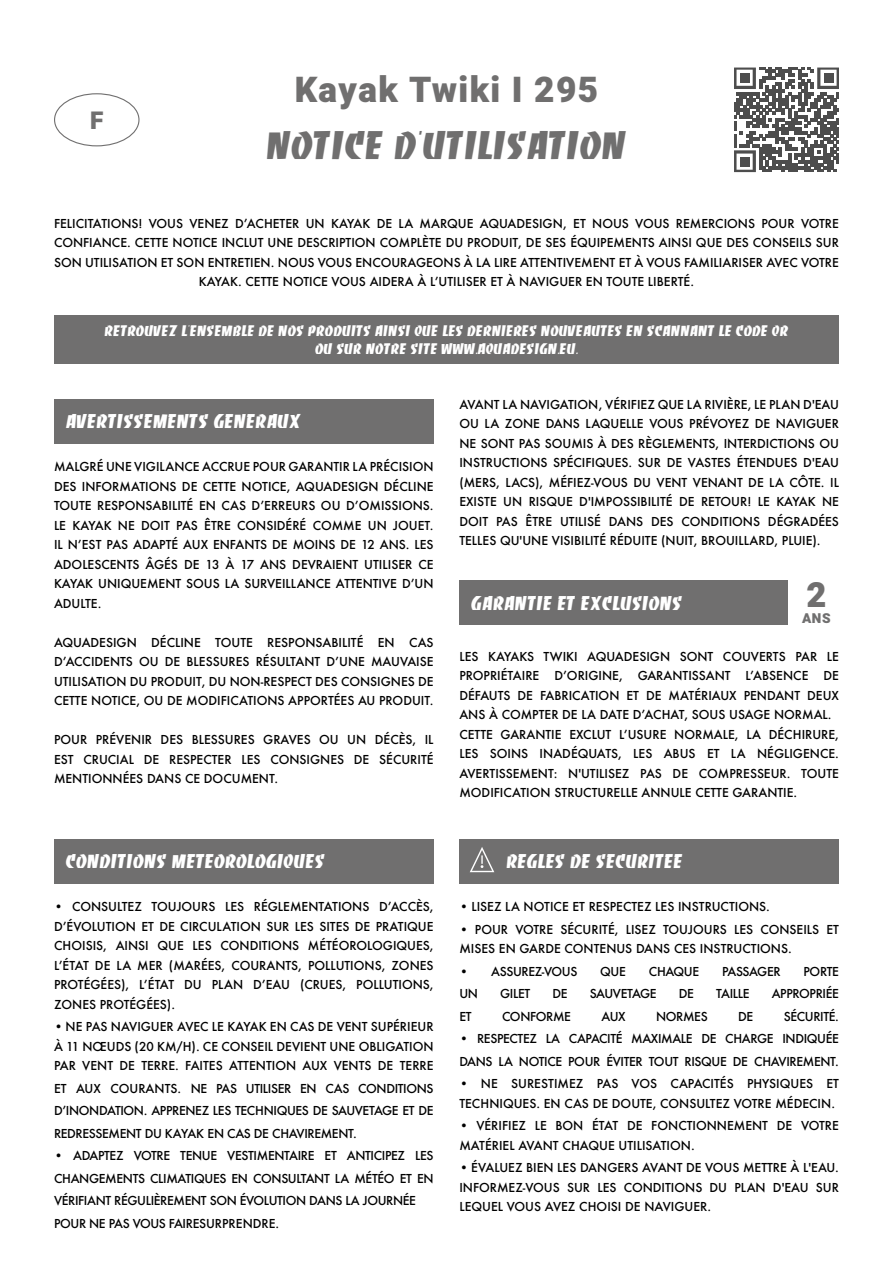
<style>
.page{position:relative;width:893px;height:1263px;background:#fff}
.page>*{position:absolute;margin:0;border:0;box-sizing:border-box;transform-origin:0 0}
.t1{font:52.5px "Mango Iconography Web 20 x 20 L";color:#fff}
.t2{font:35.1px "Banco";letter-spacing:.04em;color:#706f6f}
.t3{font:900 35.1px "Heebo";letter-spacing:.04em;color:#706f6f}
.t4{font:900 34.35px "Heebo";color:#706f6f}
.t5{font:900 24.3px "Heebo";color:#706f6f}
.t6{font:17.55px "Banco";letter-spacing:.04em;color:#fff}
.t7{font:900 13.65px "Heebo";color:#706f6f}
.t8{font:13.5px/18px "Banco";letter-spacing:.04em;color:#fff;text-align:center}
.t9{font:500 12px/19.5px "Futura";color:#000;text-align:justify}
.t10{font:500 12px/22.5px "Futura";letter-spacing:-.03em;color:#000}
.t11{font:500 12px "Futura";letter-spacing:-.035em;color:#000}
</style>
<div class="page">
<div style="left:54px;top:315px;width:785px;height:49px;background:#706f6f"></div>
<svg style="left:734px;top:68px;width:105px;height:104px"></svg>
<div style="left:740px;top:73px;width:9px;height:10px;background:#4d4d4d"></div>
<div style="left:824px;top:73px;width:9px;height:10px;background:#4d4d4d"></div>
<div style="left:740px;top:157px;width:9px;height:9px;background:#4d4d4d"></div>
<div style="left:54px;top:93px;width:86px;height:53px;border:1px solid #706f6f;border-radius:50%"></div>
<div style="left:54px;top:399px;width:380px;height:44px;background:#706f6f"></div>
<div style="left:459px;top:580px;width:328px;height:45px;background:#706f6f"></div>
<div style="left:54px;top:839px;width:380px;height:44px;background:#706f6f"></div>
<div style="left:459px;top:839px;width:380px;height:44px;background:#706f6f"></div>
<h3 class="t5" style="left:90px;top:103px;width:15px">F</h3>
<h2 class="t3" style="left:295px;top:65px;width:305px">Kayak Twiki I 295</h2>
<h2 class="t2" style="left:267px;top:131px;width:360px">NOTICE D'UTILISATION</h2>
<p class="t9" style="left:54px;top:213px;width:786px;text-align:center">FELICITATIONS! VOUS VENEZ D’ACHETER UN KAYAK DE LA MARQUE AQUADESIGN, ET NOUS VOUS REMERCIONS POUR VOTRE CONFIANCE. CETTE NOTICE INCLUT UNE DESCRIPTION COMPLÈTE DU PRODUIT, DE SES ÉQUIPEMENTS AINSI QUE DES CONSEILS SUR SON UTILISATION ET SON ENTRETIEN. NOUS VOUS ENCOURAGEONS À LA LIRE ATTENTIVEMENT ET À VOUS FAMILIARISER AVEC VOTRE KAYAK. CETTE NOTICE VOUS AIDERA À L’UTILISER ET À NAVIGUER EN TOUTE LIBERTÉ.</p>
<p class="t8" style="left:105px;top:322px;width:685px">RETROUVEZ L'ENSEMBLE DE NOS PRODUITS AINSI QUE LES DERNIERES NOUVEAUTES EN SCANNANT LE CODE QR<br>OU SUR NOTRE SITE WWW.AQUADESIGN.EU.</p>
<h3 class="t6" style="left:66px;top:414px;width:236px">AVERTISSEMENTS GENERAUX</h3>
<p class="t9" style="left:54px;top:457px;width:381px">MALGRÉ UNE VIGILANCE ACCRUE POUR GARANTIR LA PRÉCISION DES INFORMATIONS DE CETTE NOTICE, AQUADESIGN DÉCLINE TOUTE RESPONSABILITÉ EN CAS D’ERREURS OU D’OMISSIONS.<br>LE KAYAK NE DOIT PAS ÊTRE CONSIDÉRÉ COMME UN JOUET.<br>IL N’EST PAS ADAPTÉ AUX ENFANTS DE MOINS DE 12 ANS. LES ADOLESCENTS ÂGÉS DE 13 À 17 ANS DEVRAIENT UTILISER CE KAYAK UNIQUEMENT SOUS LA SURVEILLANCE ATTENTIVE D’UN ADULTE.</p>
<p class="t9" style="left:54px;top:632px;width:381px">AQUADESIGN DÉCLINE TOUTE RESPONSABILITÉ EN CAS D’ACCIDENTS OU DE BLESSURES RÉSULTANT D’UNE MAUVAISE UTILISATION DU PRODUIT, DU NON-RESPECT DES CONSIGNES DE CETTE NOTICE, OU DE MODIFICATIONS APPORTÉES AU PRODUIT.</p>
<p class="t9" style="left:54px;top:730px;width:381px">POUR PRÉVENIR DES BLESSURES GRAVES OU UN DÉCÈS, IL EST CRUCIAL DE RESPECTER LES CONSIGNES DE SÉCURITÉ MENTIONNÉES DANS CE DOCUMENT.</p>
<h3 class="t6" style="left:66px;top:854px;width:260px">CONDITIONS METEOROLOGIQUES</h3>
<p class="t9" style="left:54px;top:897px;width:381px">• CONSULTEZ TOUJOURS LES RÉGLEMENTATIONS D’ACCÈS, D’ÉVOLUTION ET DE CIRCULATION SUR LES SITES DE PRATIQUE CHOISIS, AINSI QUE LES CONDITIONS MÉTÉOROLOGIQUES, L’ÉTAT DE LA MER (MARÉES, COURANTS, POLLUTIONS, ZONES PROTÉGÉES), L’ÉTAT DU PLAN D’EAU (CRUES, POLLUTIONS, ZONES PROTÉGÉES).</p>
<p class="t9" style="left:54px;top:1017px;width:381px">• NE PAS NAVIGUER AVEC LE KAYAK EN CAS DE VENT SUPÉRIEUR À 11 NŒUDS (20 KM/H). CE CONSEIL DEVIENT UNE OBLIGATION PAR VENT DE TERRE. FAITES ATTENTION AUX VENTS DE TERRE</p>
<p class="t9" style="left:54px;top:1077px;width:381px;line-height:22.5px">ET AUX COURANTS. NE PAS UTILISER EN CAS CONDITIONS D’INONDATION. APPRENEZ LES TECHNIQUES DE SAUVETAGE ET DE REDRESSEMENT DU KAYAK EN CAS DE CHAVIREMENT.</p>
<p class="t10" style="left:54px;top:1144px;width:381px">• ADAPTEZ VOTRE TENUE VESTIMENTAIRE ET ANTICIPEZ LES CHANGEMENTS CLIMATIQUES EN CONSULTANT LA MÉTÉO ET EN VÉRIFIANT RÉGULIÈREMENT SON ÉVOLUTION DANS LA JOURNÉE POUR NE PAS VOUS FAIRESURPRENDRE.</p>
<p class="t9" style="left:459px;top:394px;width:381px">AVANT LA NAVIGATION, VÉRIFIEZ QUE LA RIVIÈRE, LE PLAN D'EAU OU LA ZONE DANS LAQUELLE VOUS PRÉVOYEZ DE NAVIGUER NE SONT PAS SOUMIS À DES RÈGLEMENTS, INTERDICTIONS OU INSTRUCTIONS SPÉCIFIQUES. SUR DE VASTES ÉTENDUES D'EAU (MERS, LACS), MÉFIEZ-VOUS DU VENT VENANT DE LA CÔTE. IL EXISTE UN RISQUE D'IMPOSSIBILITÉ DE RETOUR! LE KAYAK NE DOIT PAS ÊTRE UTILISÉ DANS DES CONDITIONS DÉGRADÉES TELLES QU'UNE VISIBILITÉ RÉDUITE (NUIT, BROUILLARD, PLUIE).</p>
<h3 class="t6" style="left:472px;top:595px;width:212px">GARANTIE ET EXCLUSIONS</h3>
<h3 class="t4" style="left:806px;top:571px;width:22px">2</h3>
<p class="t7" style="left:802px;top:608px;width:30px">ANS</p>
<p class="t9" style="left:459px;top:646px;width:381px;text-align:left">LES KAYAKS TWIKI AQUADESIGN SONT COUVERTS PAR LE PROPRIÉTAIRE D’ORIGINE, GARANTISSANT L’ABSENCE DE DÉFAUTS DE FABRICATION ET DE MATÉRIAUX PENDANT DEUX ANS À COMPTER DE LA DATE D’ACHAT, SOUS USAGE NORMAL.<br>CETTE GARANTIE EXCLUT L’USURE NORMALE, LA DÉCHIRURE, LES SOINS INADÉQUATS, LES ABUS ET LA NÉGLIGENCE.<br>AVERTISSEMENT: N'UTILISEZ PAS DE COMPRESSEUR. TOUTE MODIFICATION STRUCTURELLE ANNULE CETTE GARANTIE.</p>
<h1 class="t1" style="left:465px;top:839px;width:35px">0</h1>
<h3 class="t6" style="left:507px;top:854px;width:187px">REGLES DE SECURITEEÉ</h3>
<p class="t9" style="left:459px;top:897px;width:312px">• LISEZ LA NOTICE ET RESPECTEZ LES INSTRUCTIONS.</p>
<p class="t9" style="left:459px;top:919px;width:381px">• POUR VOTRE SÉCURITÉ, LISEZ TOUJOURS LES CONSEILS ET<br>MISES EN GARDE CONTENUS DANS CES INSTRUCTIONS.</p>
<p class="t10" style="left:459px;top:960px;width:120px">• ASSUREZ-VOUS</p>
<p class="t9" style="left:600px;top:961px;width:27px">QUE</p>
<p class="t9" style="left:649px;top:961px;width:52px">CHAQUE</p>
<p class="t10" style="left:722px;top:960px;width:60px">PASSAGER</p>
<p class="t9" style="left:803px;top:961px;width:37px">PORTE</p>
<p class="t9" style="left:459px;top:984px;width:20px">UN</p>
<p class="t9" style="left:500px;top:984px;width:32px">GILET</p>
<p class="t9" style="left:552px;top:984px;width:17px">DE</p>
<p class="t11" style="left:590px;top:986px;width:68px">SAUVETAGE</p>
<p class="t9" style="left:679px;top:984px;width:17px">DE</p>
<p class="t9" style="left:716px;top:984px;width:35px">TAILLE</p>
<p class="t10" style="left:772px;top:982px;width:69px">APPROPRIÉE</p>
<p class="t9" style="left:459px;top:1006px;width:14px">ET</p>
<p class="t10" style="left:502px;top:1005px;width:71px">CONFORME</p>
<p class="t9" style="left:601px;top:1006px;width:26px">AUX</p>
<p class="t9" style="left:656px;top:1006px;width:53px">NORMES</p>
<p class="t9" style="left:738px;top:1006px;width:17px">DE</p>
<p class="t10" style="left:784px;top:1005px;width:57px">SÉCURITÉ.</p>
<p class="t10" style="left:459px;top:1027px;width:381px">• RESPECTEZ LA CAPACITÉ MAXIMALE DE CHARGE INDIQUÉE<br>DANS LA NOTICE POUR ÉVITER TOUT RISQUE DE CHAVIREMENT.</p>
<p class="t9" style="left:459px;top:1074px;width:381px">• NE SURESTIMEZ PAS VOS CAPACITÉS PHYSIQUES ET<br>TECHNIQUES. EN CAS DE DOUTE, CONSULTEZ VOTRE MÉDECIN.</p>
<p class="t9" style="left:459px;top:1116px;width:381px">• VÉRIFIEZ LE BON ÉTAT DE FONCTIONNEMENT DE VOTRE<br>MATÉRIEL AVANT CHAQUE UTILISATION.</p>
<p class="t9" style="left:459px;top:1158px;width:381px">• ÉVALUEZ BIEN LES DANGERS AVANT DE VOUS METTRE À L'EAU.<br>INFORMEZ-VOUS SUR LES CONDITIONS DU PLAN D'EAU SUR LEQUEL VOUS AVEZ CHOISI DE NAVIGUER.</p>
</div>
